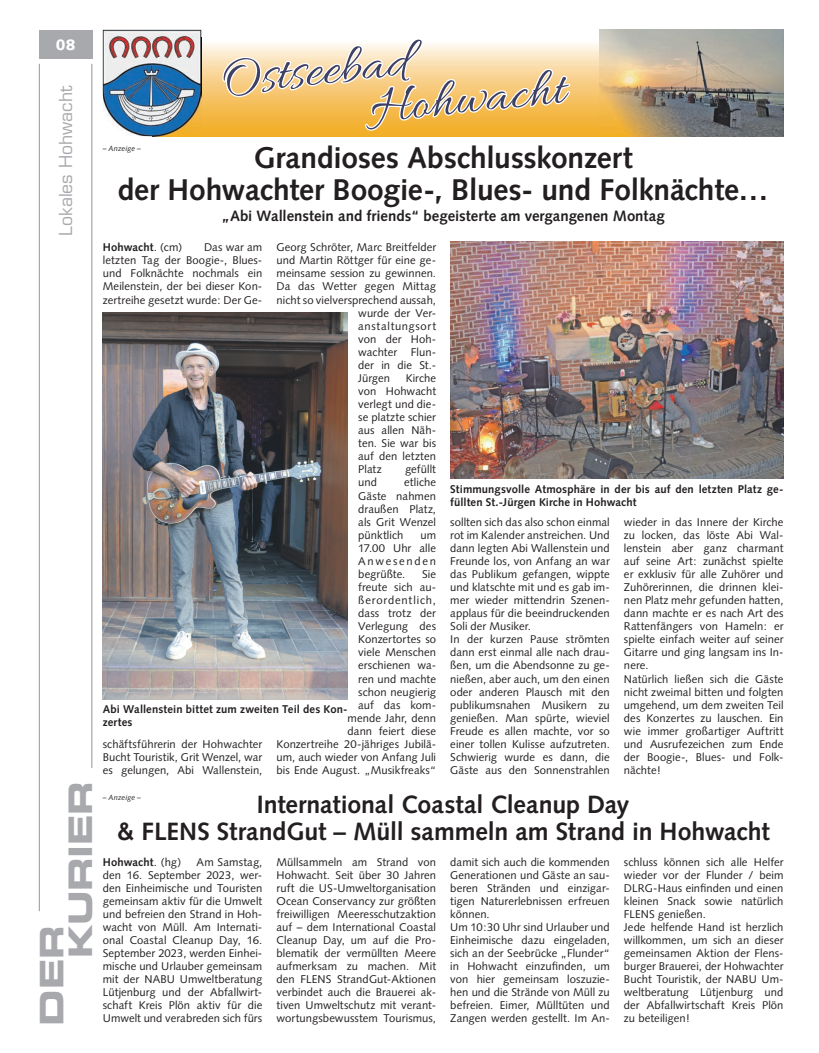
<style>
.page{position:relative;width:819px;height:1053px;background:#fff}
.page>*{position:absolute;margin:0;border:0;box-sizing:border-box;transform-origin:0 0}
.t1{font:55px/43.8px "Allura";color:#3e4163}
.t2{font:32.5px/28.9px "Eurostile LT Std Bold Ex 2";letter-spacing:-.01em;color:#a8a9ad}
.t3{font:700 30px/32.5px "Syntax LT Std";letter-spacing:-.01em;color:#231f20;text-align:center}
.t4{font:700 25px/27.5px "Syntax LT Std";letter-spacing:-.005em;color:#231f20;text-align:center}
.t5{font:17.5px "Eurostile LT Std";color:#a8a9ad}
.t6{font:700 15px "Syntax LT Std";color:#231f20}
.t7{font:900 15px "Syntax LT Std";color:#fff}
.t8{font:11.25px/13px "Syntax";letter-spacing:.005em;color:#231f20;text-align:justify}
.t9{font:700 11.25px/12.5px "Syntax LT Std";letter-spacing:.01em;color:#231f20}
.t10{font:700 11.25px "Syntax";letter-spacing:.01em;color:#231f20}
.t11{font:11.25px "Syntax";letter-spacing:.06em;color:#231f20}
.t12{font:italic 7.5px "Syntax LT Std";letter-spacing:.01em;color:#231f20}
.s1{font-weight:400}
</style>
<div class="page">
<hr style="left:39px;top:64px;width:1px;height:847px;background:#939598">
<hr style="left:92px;top:64px;width:1px;height:703px;background:#939598">
<div style="left:39px;top:30px;width:53px;height:29px;background:#a8a9ad"></div>
<svg style="left:201px;top:38px;width:398px;height:98px;background:#f4cc81"></svg>
<img style="left:599px;top:30px;width:184px;height:106px">
<img style="left:103px;top:30px;width:98px;height:106px">
<img style="left:152px;top:38px;width:49px;height:98px">
<svg style="left:220px;top:38px;width:352px;height:98px"></svg>
<img style="left:450px;top:241px;width:333px;height:237px">
<img style="left:103px;top:312px;width:244px;height:387px">
<p class="t7" style="left:56px;top:36px;width:21px">08</p>
<p class="t5" style="left:55px;top:235px;width:151px;rotate:-90deg">Lokales Hohwacht</p>
<p class="t2" style="left:37px;top:958px;width:179px;text-indent:-67px;rotate:-90deg">DER<br>KURIER</p>
<p class="t1" style="left:363px;top:46px;width:197px;text-indent:-145px;rotate:-6deg">Ostseebad<br>Hohwacht</p>
<p class="t3" style="left:118px;top:141px;width:652px">Grandioses Abschlusskonzert<br>der Hohwachter Boogie-, Blues- und Folknächte…</p>
<p class="t6" style="left:221px;top:208px;width:444px">„Abi Wallenstein and friends“ begeisterte am vergangenen Montag</p>
<p class="t12" style="left:103px;top:144px;width:40px">– Anzeige –</p>
<p class="t8" style="left:276px;top:241px;width:161px">Georg Schröter, Marc Breitfelder</p>
<p class="t8" style="left:276px;top:254px;width:161px">und Martin Röttger für eine ge-</p>
<p class="t8" style="left:276px;top:267px;width:161px">meinsame session zu gewinnen.</p>
<p class="t8" style="left:276px;top:280px;width:161px">Da das Wetter gegen Mittag</p>
<p class="t8" style="left:276px;top:293px;width:161px">nicht so vielversprechend aussah,</p>
<p class="t8" style="left:358px;top:306px;width:79px">wurde der Ver-</p>
<p class="t11" style="left:358px;top:319px;width:79px">anstaltungsort</p>
<p class="t8" style="left:358px;top:332px;width:79px">von der Hoh-</p>
<p class="t8" style="left:358px;top:345px;width:79px">wachter Flun-</p>
<p class="t8" style="left:358px;top:358px;width:79px">der in die St.-</p>
<p class="t8" style="left:358px;top:371px;width:33px">Jürgen</p>
<p class="t10" style="left:103px;top:241px;width:81px">Hohwacht<span class="s1">. (cm)</span></p>
<p class="t8" style="left:103px;top:241px;width:161px;text-indent:101px">Das war am letzten Tag der Boogie-, Blues&shy;und Folknächte nochmals ein Meilenstein, der bei dieser Kon&shy;zertreihe gesetzt wurde: Der Ge-</p>
<p class="t8" style="left:358px;top:371px;width:79px;text-indent:47px">Kirche von Hohwacht verlegt und die&shy;se platzte schier aus allen Näh&shy;ten. Sie war bis auf den letzten Platz</p>
<p class="t8" style="left:405px;top:463px;width:33px">gefüllt</p>
<p class="t8" style="left:358px;top:476px;width:79px;text-indent:46px">etliche Gäste nahmen draußen Platz, als Grit Wenzel pünktlich</p>
<p class="t8" style="left:358px;top:476px;width:20px">und</p>
<p class="t9" style="left:450px;top:483px;width:335px">Stimmungsvolle Atmosphäre in der bis auf den letzten Platz ge&shy;füllten St.-Jürgen Kirche in Hohwacht</p>
<p class="t8" style="left:450px;top:515px;width:161px;text-align:left">sollten sich das also schon einmal rot im Kalender anstreichen. Und dann legten Abi Wallenstein und<br>Freunde los, von Anfang an war das Publikum gefangen, wippte und klatschte mit und es gab im&shy;mer wieder mittendrin Szenen&shy;applaus für die beeindruckenden<br>Soli der Musiker.<br>In der kurzen Pause strömten dann erst einmal alle nach drau&shy;ßen, um die Abendsonne zu ge&shy;nießen, aber auch, um den einen oder anderen Plausch mit den publikumsnahen Musikern zu genießen. Man spürte, wieviel<br>Freude es allen machte, vor so einer tollen Kulisse aufzutreten.<br>Schwierig wurde es dann, die<br>Gäste aus den Sonnenstrahlen</p>
<p class="t8" style="left:624px;top:515px;width:161px;text-align:left">wieder in das Innere der Kirche zu locken, das löste Abi Wal&shy;lenstein aber ganz charmant auf seine Art: zunächst spielte er exklusiv für alle Zuhörer und<br>Zuhörerinnen, die drinnen klei&shy;nen Platz mehr gefunden hatten, dann machte er es nach Art des<br>Rattenfängers von Hameln: er spielte einfach weiter auf seiner<br>Gitarre und ging langsam ins In&shy;nere.<br>Natürlich ließen sich die Gäste nicht zweimal bitten und folgten umgehend, um dem zweiten Teil des Konzertes zu lauschen. Ein wie immer großartiger Auftritt und Ausrufezeichen zum Ende der Boogie-, Blues- und Folk&shy;nächte!</p>
<p class="t8" style="left:358px;top:528px;width:79px;text-indent:62px">um 17.00 Uhr alle Anwesenden begrüßte.</p>
<p class="t8" style="left:276px;top:567px;width:161px;text-align:right">Sie<br>freute sich au-<br>ßerordentlich,<br>dass trotz der<br>Verlegung des<br>Konzertortes so<br>viele Menschen<br>erschienen wa-<br>ren und machte<br>schon neugierig<br>auf das kom-<br>mende Jahr, denn<br>dann feiert diese<br>Konzertreihe 20-jähriges Jubilä&shy;um, auch wieder von Anfang Juli bis Ende August. „Musikfreaks“</p>
<p class="t4" style="left:117px;top:790px;width:654px">International Coastal Cleanup Day<br>&amp; FLENS StrandGut – Müll sammeln am Strand in Hohwacht</p>
<p class="t10" style="left:103px;top:855px;width:80px">Hohwacht<span class="s1">. (hg)</span></p>
<p class="t9" style="left:103px;top:703px;width:246px">Abi Wallenstein bittet zum zweiten Teil des Kon&shy;zertes</p>
<p class="t8" style="left:103px;top:737px;width:161px">schäftsführerin der Hohwachter Bucht Touristik, Grit Wenzel, war es gelungen, Abi Wallenstein,</p>
<p class="t12" style="left:103px;top:792px;width:40px">– Anzeige –</p>
<p class="t8" style="left:103px;top:855px;width:161px;text-indent:94px">Am Samstag, den 16. September 2023, wer&shy;den Einheimische und Touristen gemeinsam aktiv für die Umwelt und befreien den Strand in Hoh&shy;wacht von Müll. Am Internati&shy;onal Coastal Cleanup Day, 16.<br>September 2023, werden Einhei&shy;mische und Urlauber gemeinsam mit der NABU Umweltberatung Lütjenburg und der Abfallwirt&shy;schaft Kreis Plön aktiv für die Umwelt und verabreden sich fürs</p>
<p class="t8" style="left:276px;top:855px;width:161px">Müllsammeln am Strand von Hohwacht. Seit über 30 Jahren ruft die US-Umweltorganisation Ocean Conservancy zur größten freiwilligen Meeresschutzaktion auf – dem International Coastal Cleanup Day, um auf die Pro&shy;blematik der vermüllten Meere aufmerksam zu machen. Mit den FLENS StrandGut-Aktionen verbindet auch die Brauerei ak&shy;tiven Umweltschutz mit verant&shy;wortungsbewusstem Tourismus,</p>
<p class="t8" style="left:450px;top:855px;width:161px;text-align:left">damit sich auch die kommenden<br>Generationen und Gäste an sau&shy;beren Stränden und einzigar&shy;tigen Naturerlebnissen erfreuen können.<br>Um 10:30 Uhr sind Urlauber und<br>Einheimische dazu eingeladen, sich an der Seebrücke „Flunder“ in Hohwacht einzufinden, um von hier gemeinsam loszuzie&shy;hen und die Strände von Müll zu befreien. Eimer, Mülltüten und<br>Zangen werden gestellt. Im An-</p>
<p class="t8" style="left:624px;top:855px;width:161px;text-align:left">schluss können sich alle Helfer wieder vor der Flunder / beim<br>DLRG-Haus einfinden und einen kleinen Snack sowie natürlich<br>FLENS genießen.<br>Jede helfende Hand ist herzlich willkommen, um sich an dieser gemeinsamen Aktion der Flens&shy;burger Brauerei, der Hohwachter<br>Bucht Touristik, der NABU Um&shy;weltberatung Lütjenburg und der Abfallwirtschaft Kreis Plön zu beteiligen!</p>
</div>
